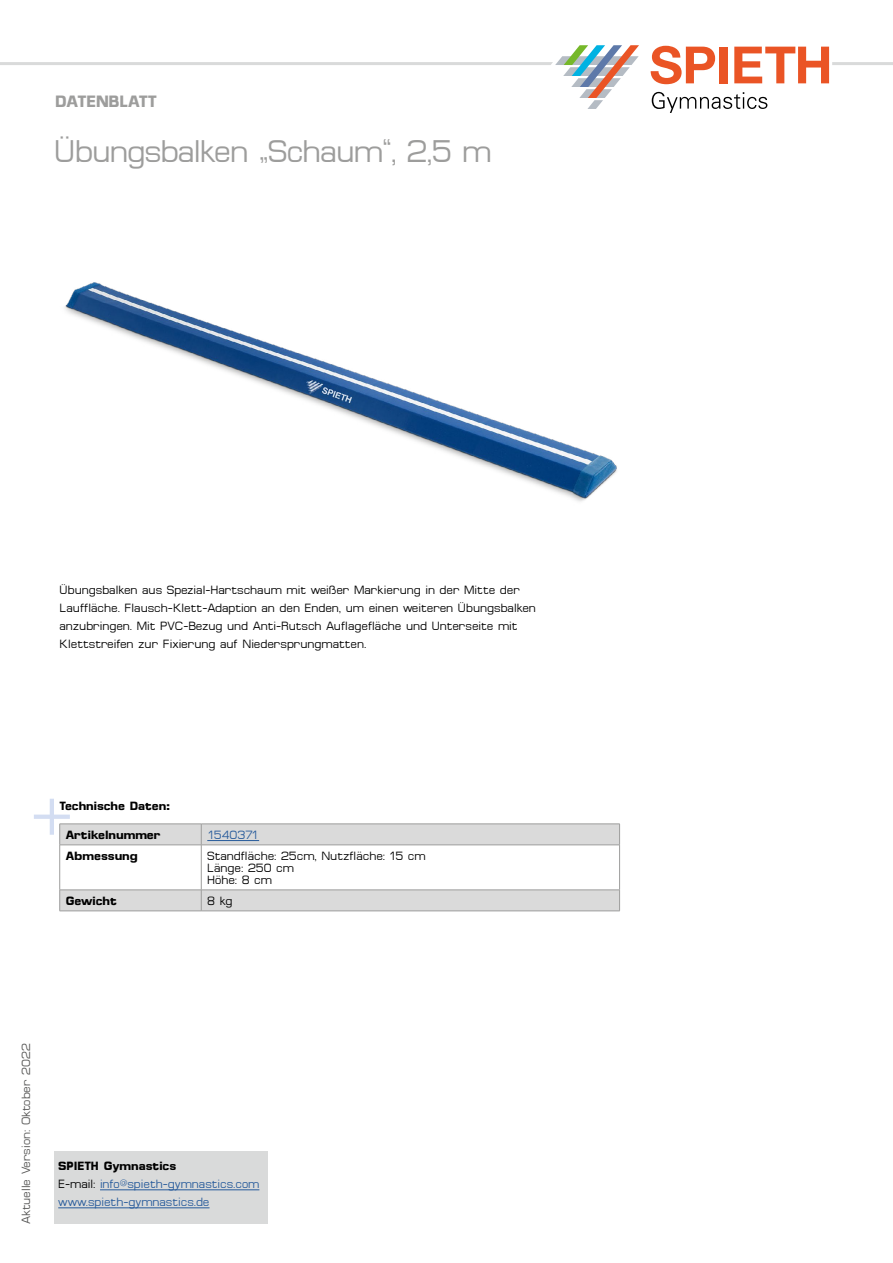
<style>
.page{position:relative;width:893px;height:1263px;background:#fff}
.page>*{position:absolute;margin:0;border:0;box-sizing:border-box;transform-origin:0 0}
.t1{font:31.5px "Micro FLF";letter-spacing:-.03em;color:#9d9d9c}
.t2{font:700 16.5px "Micro FLF";color:#9d9d9c}
.t3{font:12px/18px "Micro FLF";color:#000}
.t4{font:12px/18px "Micro FLF";color:#275b9b}
.t5{font:700 12px "Micro FLF";color:#000}
.t6{font:12px "Micro FLF";color:#575756}
.s1{font-weight:700;color:#000}
.s2{color:#000}
</style>
<div class="page">
<hr style="left:0;top:62px;width:893px;height:3px;background:#d9dada">
<div style="left:555px;top:43px;width:277px;height:48px;background:#fff"></div>
<svg style="left:551px;top:43px;width:88px;height:66px"></svg>
<svg style="left:651px;top:46px;width:64px;height:38px"></svg>
<div style="left:720px;top:47px;width:8px;height:36px;background:#ea5425"></div>
<svg style="left:734px;top:47px;width:95px;height:36px"></svg>
<svg style="left:652px;top:92px;width:115px;height:21px"></svg>
<div style="left:54px;top:1151px;width:214px;height:73px;background:#d9dada"></div>
<hr style="left:100px;top:1189px;width:159px;height:1px;background:#275b9b">
<hr style="left:58px;top:1207px;width:152px;height:1px;background:#275b9b">
<img style="left:65px;top:282px;width:552px;height:220px">
<svg style="left:60px;top:825px;width:559px;height:86px"></svg>
<hr style="left:60px;top:824px;width:141px;height:1px;background:#9d9d9c">
<svg style="left:34px;top:799px;width:36px;height:46px"></svg>
<hr style="left:201px;top:824px;width:419px;height:1px;background:#9d9d9c">
<svg style="left:201px;top:825px;width:1px;height:20px"></svg>
<hr style="left:60px;top:845px;width:141px;height:1px;background:#9d9d9c">
<hr style="left:59px;top:845px;width:1px;height:45px;background:#9d9d9c">
<hr style="left:201px;top:845px;width:419px;height:1px;background:#9d9d9c">
<hr style="left:201px;top:845px;width:1px;height:45px;background:#9d9d9c">
<hr style="left:60px;top:890px;width:141px;height:1px;background:#9d9d9c">
<svg style="left:59px;top:890px;width:1px;height:21px"></svg>
<hr style="left:201px;top:890px;width:419px;height:1px;background:#9d9d9c">
<svg style="left:201px;top:891px;width:1px;height:20px"></svg>
<hr style="left:60px;top:911px;width:141px;height:1px;background:#9d9d9c">
<hr style="left:201px;top:911px;width:419px;height:1px;background:#9d9d9c">
<svg style="left:619px;top:825px;width:1px;height:20px"></svg>
<hr style="left:619px;top:845px;width:1px;height:45px;background:#9d9d9c">
<svg style="left:619px;top:891px;width:1px;height:20px"></svg>
<hr style="left:207px;top:840px;width:52px;height:1px;background:#275b9b">
<h2 class="t2" style="left:55px;top:92px;width:103px">DATENBLATT</h2>
<h1 class="t1" style="left:54px;top:134px;width:439px">Übungsbalken „Schaum“, 2,5 m</h1>
<p class="t3" style="left:60px;top:581px;width:478px">Übungsbalken aus Spezial-Hartschaum mit weißer Markierung in der Mitte der Lauffläche. Flausch-Klett-Adaption an den Enden, um einen weiteren Übungsbalken anzubringen. Mit PVC-Bezug und Anti-Rutsch Auflagefläche und Unterseite mit Klettstreifen zur Fixierung auf Niedersprungmatten.</p>
<p class="t5" style="left:60px;top:799px;width:112px">Technische Daten:</p>
<p class="t5" style="left:66px;top:828px;width:96px">Artikelnummer</p>
<p class="t4" style="left:207px;top:826px;width:53px">1540371</p>
<p class="t5" style="left:66px;top:849px;width:73px">Abmessung</p>
<p class="t3" style="left:207px;top:850px;width:220px;line-height:12px">Standfläche: 25cm, Nutzfläche: 15 cm<br>Länge: 250 cm<br>Höhe: 8 cm</p>
<p class="t5" style="left:66px;top:894px;width:53px">Gewicht</p>
<p class="t3" style="left:207px;top:892px;width:27px">8 kg</p>
<p class="t6" style="left:20px;top:1224px;width:182px;rotate:-90deg">Aktuelle Version: Oktober 2022</p>
<p class="t4" style="left:58px;top:1157px;width:203px"><span class="s1">SPIETH Gymnastics<br></span><span class="s2">E-mail:</span> info@spieth-gymnastics.com www.spieth-gymnastics.de</p>
</div>
